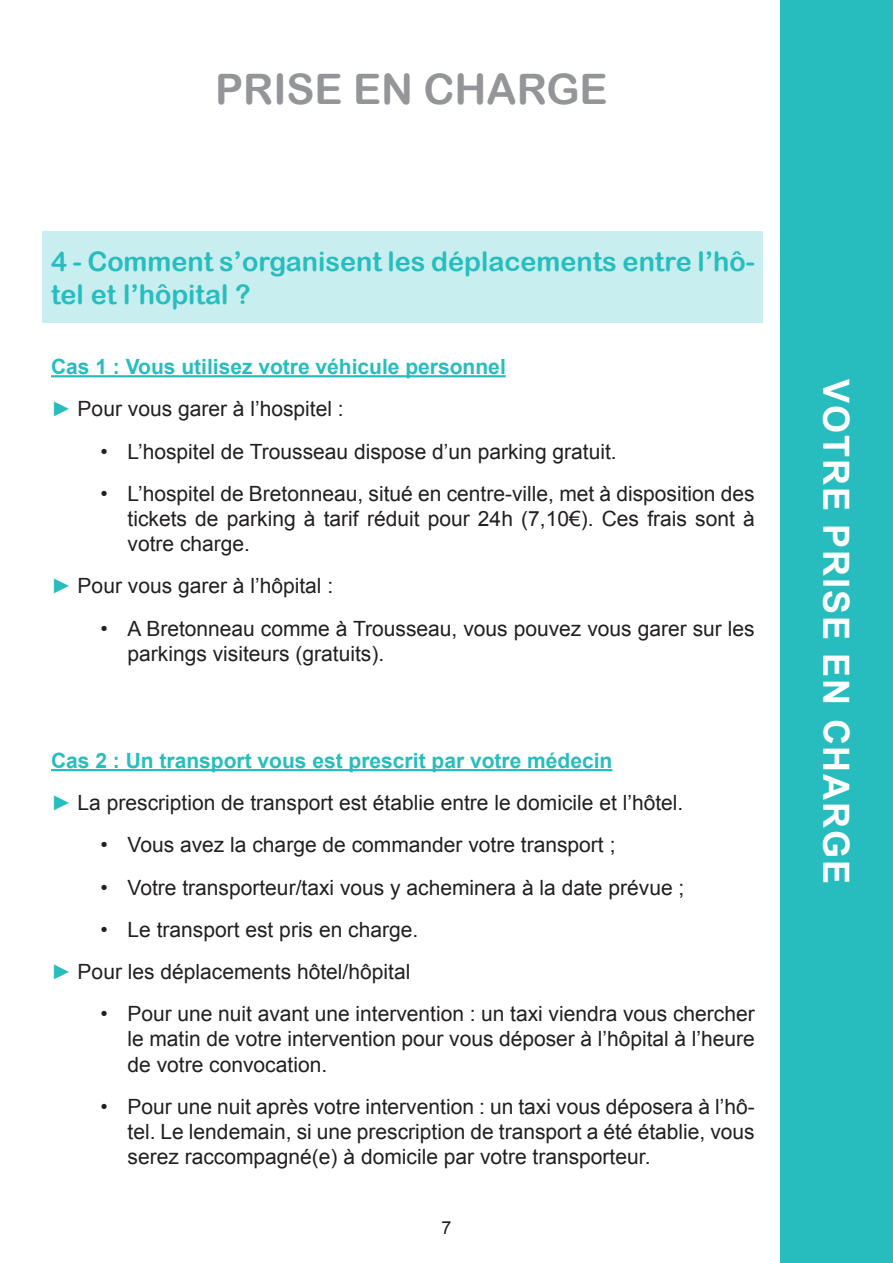
<style>
.page{position:relative;width:893px;height:1263px;background:#fff}
.page>*{position:absolute;margin:0;border:0;box-sizing:border-box;transform-origin:0 0}
.t1{font:42px "Arial Rounded MT Bold";color:#939598}
.t2{font:700 36px "Arial";letter-spacing:.05em;color:#fff}
.t3{font:27px/32.4px "Arial Rounded MT Bold";color:#27bdbe}
.t4{font:21px/25.2px "Arial";color:#231f20;text-align:justify}
.t5{font:700 21px "Arial";color:#27bdbe}
.t6{font:18px "Arial";color:#231f20}
.s1{font-weight:700;color:#27bdbe}
</style>
<div class="page">
<div style="left:780px;top:0;width:113px;height:1263px;background:#27bdbe"></div>
<hr style="left:51px;top:375px;width:455px;height:2px;background:#27bdbe">
<hr style="left:51px;top:769px;width:561px;height:2px;background:#27bdbe">
<div style="left:43px;top:232px;width:720px;height:91px;background:#c9eeef"></div>
<p class="t1" style="left:215px;top:64px;width:394px">PRISE EN CHARGE</p>
<p class="t3" style="left:51px;top:245px;width:705px">4 - Comment s’organisent les déplacements entre l’hô&shy;tel et l’hôpital ?</p>
<p class="t5" style="left:51px;top:353px;width:456px">Cas 1 : Vous utilisez votre véhicule personnel</p>
<p class="t4" style="left:51px;top:396px;width:294px"><span class="s1">►</span> Pour vous garer à l’hospitel :</p>
<p class="t4" style="left:101px;top:439px;width:518px">• L’hospitel de Trousseau dispose d’un parking gratuit.</p>
<p class="t4" style="left:128px;top:481px;width:629px;text-indent:-27px">• L’hospitel de Bretonneau, situé en centre-ville, met à disposition des tickets de parking à tarif réduit pour 24h (7,10€). Ces frais sont à votre charge.</p>
<p class="t4" style="left:51px;top:574px;width:284px"><span class="s1">►</span> Pour vous garer à l’hôpital :</p>
<p class="t4" style="left:128px;top:616px;width:629px;text-indent:-27px">• A Bretonneau comme à Trousseau, vous pouvez vous garer sur les parkings visiteurs (gratuits).</p>
<p class="t5" style="left:51px;top:746px;width:563px">Cas 2 : Un transport vous est prescrit par votre médecin</p>
<p class="t4" style="left:51px;top:790px;width:634px"><span class="s1">►</span> La prescription de transport est établie entre le domicile et l’hôtel.</p>
<p class="t4" style="left:101px;top:832px;width:516px">• Vous avez la charge de commander votre transport ;</p>
<p class="t4" style="left:101px;top:875px;width:585px">• Votre transporteur/taxi vous y acheminera à la date prévue ;</p>
<p class="t4" style="left:101px;top:917px;width:319px">• Le transport est pris en charge.</p>
<p class="t4" style="left:51px;top:959px;width:361px"><span class="s1">►</span> Pour les déplacements hôtel/hôpital</p>
<p class="t4" style="left:128px;top:1001px;width:629px;text-indent:-27px">• Pour une nuit avant une intervention : un taxi viendra vous chercher le matin de votre intervention pour vous déposer à l’hôpital à l’heure de votre convocation.</p>
<p class="t4" style="left:128px;top:1094px;width:629px;text-indent:-27px">• Pour une nuit après votre intervention : un taxi vous déposera à l’hô&shy;tel. Le lendemain, si une prescription de transport a été établie, vous serez raccompagné(e) à domicile par votre transporteur.</p>
<p class="t6" style="left:441px;top:1215px;width:12px">7</p>
<p class="t2" style="left:860px;top:379px;width:506px;rotate:90deg">VOTRE PRISE EN CHARGE</p>
</div>
